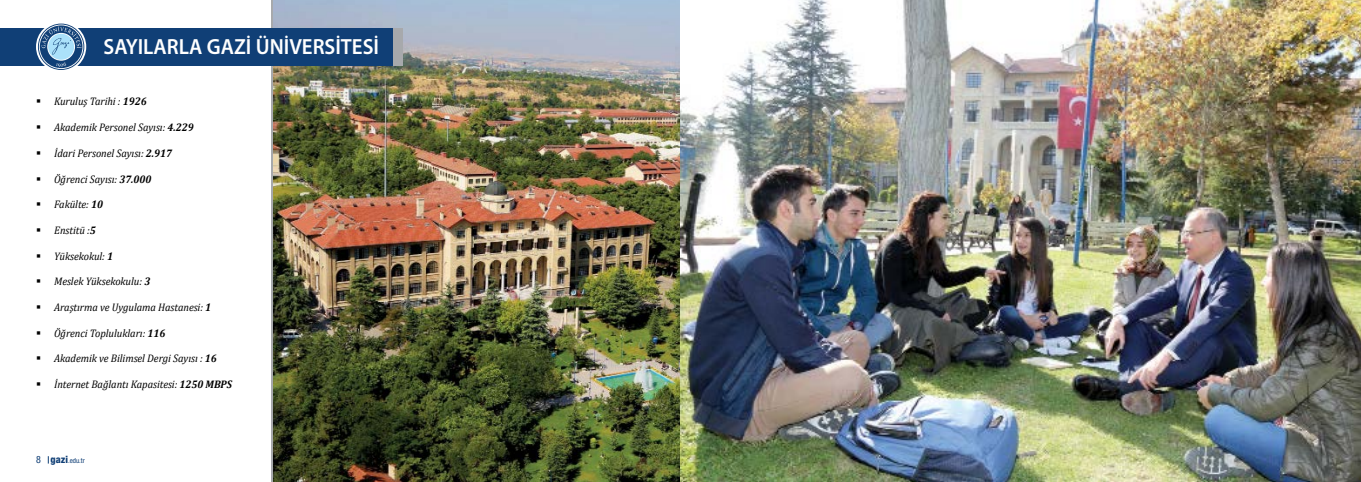
<style>
.page{position:relative;width:1361px;height:482px;background:#fff}
.page>*{position:absolute;margin:0;border:0;box-sizing:border-box;transform-origin:0 0}
.t1{font:600 22px "Myriad Pro";color:#fff;scale:.95 1}
.t2{font:italic 11px "Cambria";letter-spacing:-.005em;color:#000;scale:.95 1}
.t3{font:condensed 7px "Helvetica Neue LT Std";color:#103f76}
.s1{font-weight:700}
.s2{font-size:10px}
.s3{font-weight:800;font-size:10px}
</style>
<div class="page">
<hr style="left:271px;top:0;width:3px;height:482px;background:#a7a9ac">
<img style="left:273px;top:0;width:1088px;height:482px">
<div style="left:0;top:28px;width:394px;height:38px;background:#103f76"></div>
<div style="left:393px;top:28px;width:10px;height:38px;background:#a7a9ac"></div>
<svg style="left:36px;top:22px;width:50px;height:50px"></svg>
<svg style="left:38px;top:24px;width:46px;height:46px"></svg>
<svg style="left:39px;top:25px;width:44px;height:44px"></svg>
<div style="left:40px;top:25px;width:42px;height:43px;background:#103f76;border-radius:50%"></div>
<svg style="left:47px;top:33px;width:28px;height:28px"></svg>
<div style="left:48px;top:34px;width:26px;height:26px;background:#abe1fa;border-radius:50%"></div>
<svg style="left:56px;top:62px;width:10px;height:5px"></svg>
<svg style="left:42px;top:27px;width:39px;height:28px"></svg>
<h1 class="t1" style="left:104px;top:33px;width:291px">SAYILARLA GAZİ ÜNİVERSİTESİ</h1>
<p class="t2" style="left:36px;top:94px;width:118px">▪ Kuruluş Tarihi : <span class="s1">1926</span></p>
<p class="t2" style="left:36px;top:120px;width:167px">▪ Akademik Personel Sayısı: <span class="s1">4.229</span></p>
<p class="t2" style="left:36px;top:145px;width:145px">▪ İdari Personel Sayısı: <span class="s1">2.917</span></p>
<p class="t2" style="left:36px;top:171px;width:123px">▪ Öğrenci Sayısı: <span class="s1">37.000</span></p>
<p class="t2" style="left:36px;top:197px;width:72px">▪ Fakülte: <span class="s1">10</span></p>
<p class="t2" style="left:36px;top:222px;width:64px">▪ Enstitü :<span class="s1">5</span></p>
<p class="t2" style="left:36px;top:248px;width:83px">▪ Yüksekokul: <span class="s1">1</span></p>
<p class="t2" style="left:36px;top:274px;width:122px">▪ Meslek Yüksekokulu: <span class="s1">3</span></p>
<p class="t2" style="left:36px;top:299px;width:186px">▪ Araştırma ve Uygulama Hastanesi: <span class="s1">1</span></p>
<p class="t2" style="left:36px;top:325px;width:138px">▪ Öğrenci Toplulukları: <span class="s1">116</span></p>
<p class="t2" style="left:36px;top:351px;width:192px">▪ Akademik ve Bilimsel Dergi Sayısı : <span class="s1">16</span></p>
<p class="t2" style="left:36px;top:377px;width:208px">▪ İnternet Bağlantı Kapasitesi: <span class="s1">1250 MBPS</span></p>
<p class="t3" style="left:36px;top:457px;width:50px"><span class="s2">8</span> <span class="s3">gazi</span>.edu.tr</p>
</div>
